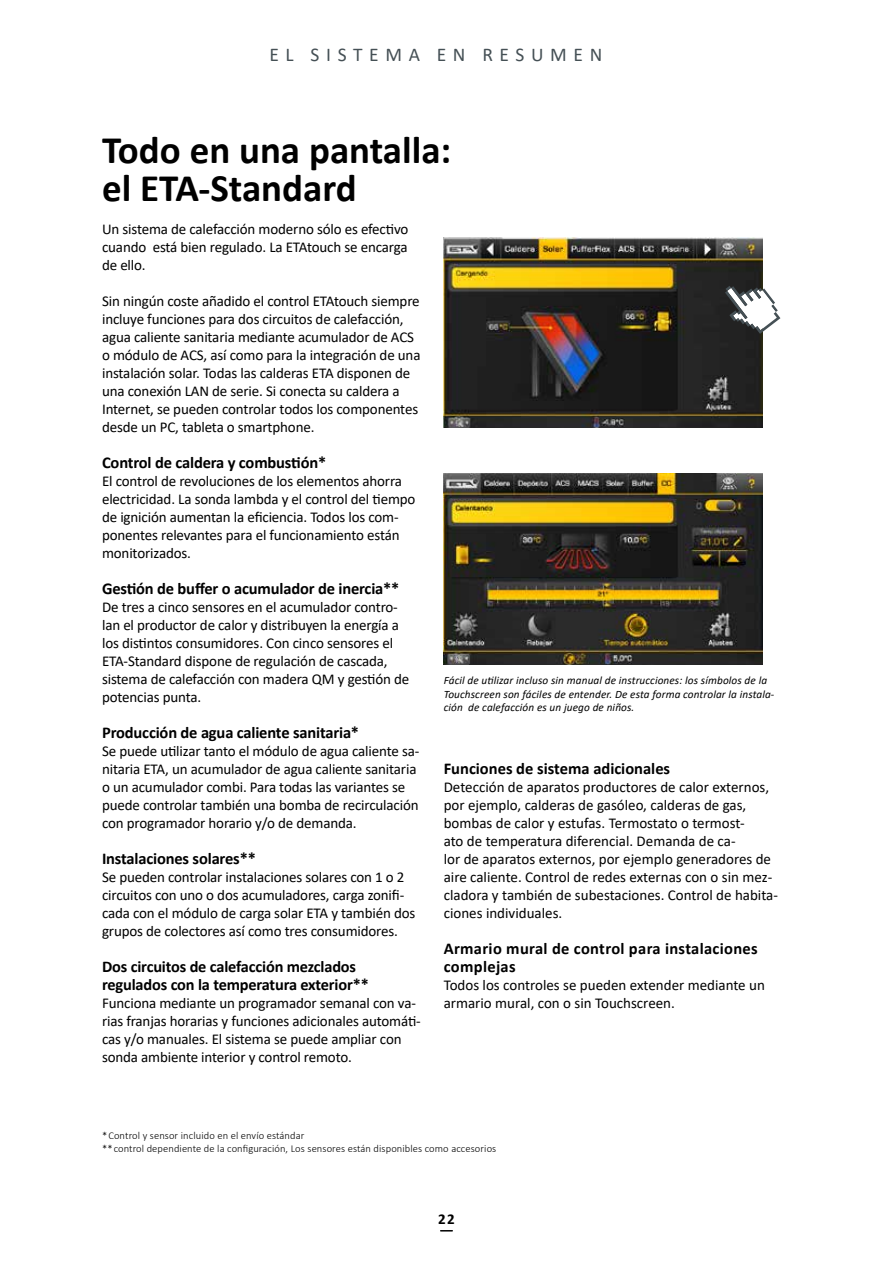
<style>
.page{position:relative;width:893px;height:1263px;background:#fff}
.page>*{position:absolute;margin:0;border:0;box-sizing:border-box;transform-origin:0 0}
.t1{font:700 39px/37.5px "Calibri";color:#000}
.t2{font:19.5px "Calibri";letter-spacing:.34em;color:#455055}
.t3{font:700 16.5px "Calibri";letter-spacing:-.01em;color:#000}
.t4{font:700 16.5px/18px "Calibri";letter-spacing:.02em;color:#000}
.t5{font:700 16.35px/18px "Calibri";letter-spacing:-.01em;color:#000}
.t6{font:15px/18px "Calibri";letter-spacing:-.01em;color:#000}
.t7{font:700 15px "Calibri";color:#000}
.t8{font:italic 11.25px/13.5px "Calibri";letter-spacing:.01em;color:#000}
.t9{font:300 10.5px/12.6px "Calibri";letter-spacing:.01em;color:#000}
</style>
<div class="page">
<img style="left:444px;top:237px;width:318px;height:190px">
<svg style="left:725px;top:286px;width:55px;height:48px"></svg>
<img style="left:444px;top:474px;width:319px;height:191px">
<h2 class="t2" style="left:269px;top:41px;width:334px">EL SISTEMA EN RESUMEN</h2>
<h1 class="t1" style="left:102px;top:131px;width:351px">Todo en una pantalla: el ETA-Standard</h1>
<p class="t6" style="left:102px;top:220px;width:308px;text-align:justify">Un sistema de calefacción moderno sólo es efectivo cuando está bien regulado. La ETAtouch se encarga de ello.</p>
<p class="t6" style="left:102px;top:292px;width:320px">Sin ningún coste añadido el control ETAtouch siempre incluye funciones para dos circuitos de calefacción, agua caliente sanitaria mediante acumulador de ACS o módulo de ACS, así como para la integración de una instalación solar. Todas las calderas ETA disponen de una conexión LAN de serie. Si conecta su caldera a Internet, se pueden controlar todos los componentes desde un PC, tableta o smartphone.</p>
<p class="t3" style="left:102px;top:451px;width:226px">Control de caldera y combustión*</p>
<p class="t6" style="left:102px;top:472px;width:315px">El control de revoluciones de los elementos ahorra electricidad. La sonda lambda y el control del tiempo de ignición aumentan la eficiencia. Todos los com&shy;ponentes relevantes para el funcionamiento están monitorizados.</p>
<p class="t3" style="left:102px;top:577px;width:299px">Gestión de buffer o acumulador de inercia**</p>
<p class="t6" style="left:102px;top:598px;width:309px">De tres a cinco sensores en el acumulador contro&shy;lan el productor de calor y distribuyen la energía a los distintos consumidores. Con cinco sensores el ETA-Standard dispone de regulación de cascada, sistema de calefacción con madera QM y gestión de potencias punta.</p>
<p class="t3" style="left:102px;top:721px;width:259px">Producción de agua caliente sanitaria*</p>
<p class="t6" style="left:102px;top:742px;width:319px">Se puede utilizar tanto el módulo de agua caliente sa&shy;nitaria ETA, un acumulador de agua caliente sanitaria o un acumulador combi. Para todas las variantes se puede controlar también una bomba de recirculación con programador horario y/o de demanda.</p>
<p class="t3" style="left:102px;top:847px;width:155px">Instalaciones solares**</p>
<p class="t6" style="left:102px;top:868px;width:315px">Se pueden controlar instalaciones solares con 1 o 2 circuitos con uno o dos acumuladores, carga zonifi&shy;cada con el módulo de carga solar ETA y también dos grupos de colectores así como tres consumidores.</p>
<p class="t5" style="left:102px;top:957px;width:268px">Dos circuitos de calefacción mezclados regulados con la temperatura exterior**</p>
<p class="t6" style="left:102px;top:994px;width:320px">Funciona mediante un programador semanal con va&shy;rias franjas horarias y funciones adicionales automáti&shy;cas y/o manuales. El sistema se puede ampliar con sonda ambiente interior y control remoto.</p>
<p class="t8" style="left:444px;top:673px;width:332px">Fácil de utilizar incluso sin manual de instrucciones: los símbolos de la<br>Touchscreen son fáciles de entender. De esta forma controlar la instala&shy;ción de calefacción es un juego de niños.</p>
<p class="t3" style="left:444px;top:757px;width:228px">Funciones de sistema adicionales</p>
<p class="t6" style="left:444px;top:778px;width:336px">Detección de aparatos productores de calor externos, por ejemplo, calderas de gasóleo, calderas de gas, bombas de calor y estufas. Termostato o termost-<br>ato de temperatura diferencial. Demanda de ca-<br>lor de aparatos externos, por ejemplo generadores de aire caliente. Control de redes externas con o sin mez&shy;cladora y también de subestaciones. Control de habita&shy;ciones individuales.</p>
<p class="t4" style="left:444px;top:939px;width:316px">Armario mural de control para instalaciones complejas</p>
<p class="t6" style="left:444px;top:976px;width:323px">Todos los controles se pueden extender mediante un armario mural, con o sin Touchscreen.</p>
<p class="t9" style="left:102px;top:1129px;width:396px">* Control y sensor incluido en el envío estándar<br>** control dependiente de la configuración, Los sensores están disponibles como accesorios</p>
<p class="t7" style="left:438px;top:1208px;width:18px">22</p>
</div>
